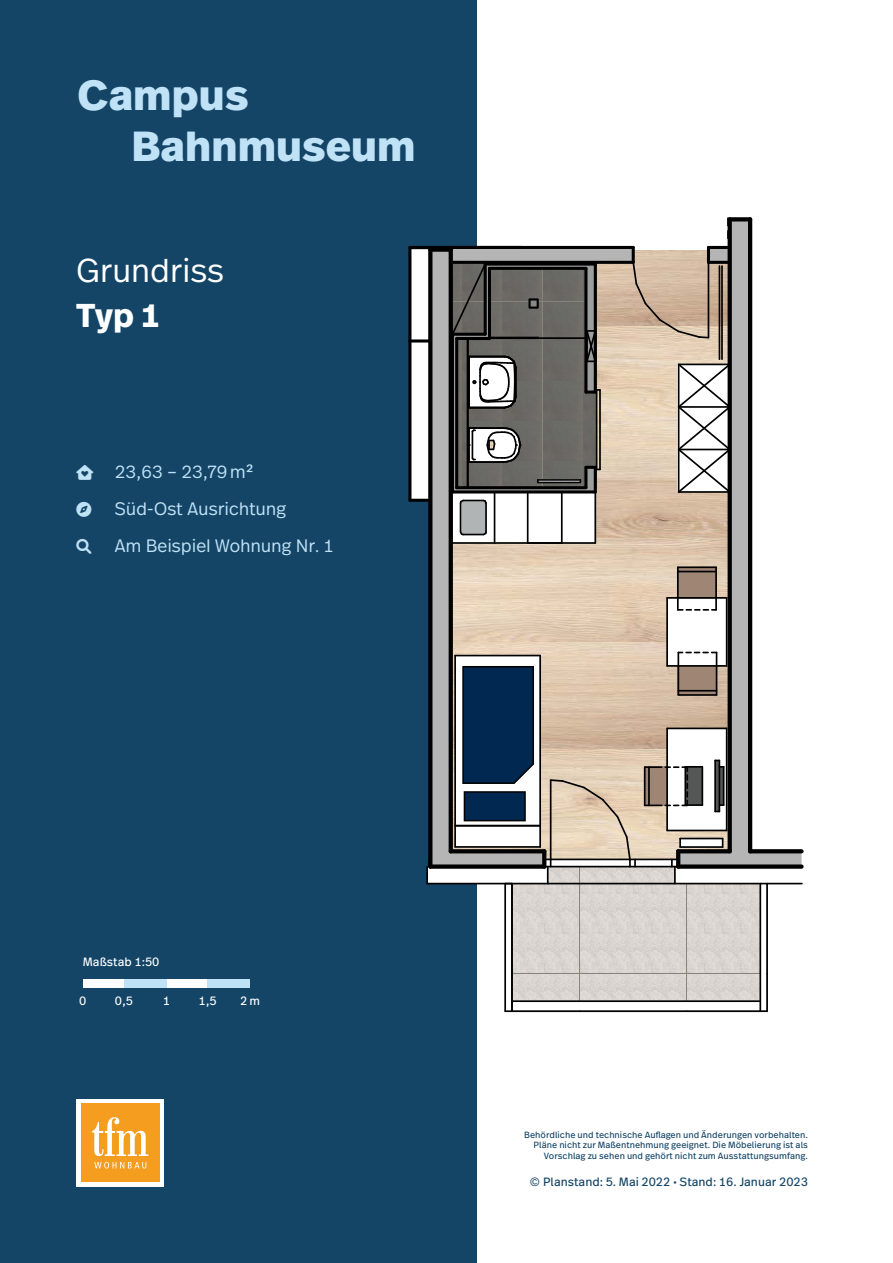
<style>
.page{position:relative;width:893px;height:1263px;background:#fff}
.page>*{position:absolute;margin:0;border:0;box-sizing:border-box;transform-origin:0 0}
.t1{font:800 42px/50.4px "Real Head Pro";letter-spacing:.02em;color:#c0e2f7}
.t2{font:300 33px "Real Head Pro";letter-spacing:.02em;color:#fff}
.t3{font:700 33px "Real Head Pro";color:#fff}
.t4{font:300 18px "Real Head Pro";letter-spacing:.02em;color:#c0e2f7}
.t5{font:15px "Font Awesome 6 Pro Solid";color:#c0e2f7}
.t6{font:12px "Real Text Pro";color:#144566}
.t7{font:12px "Real Text Pro";color:#fff}
.t8{font:9px/10.8px "Real Text Pro";color:#144566;text-align:right}
</style>
<div class="page">
<div style="left:0;top:0;width:476px;height:1263px;background:#144566"></div>
<div style="left:77px;top:1099px;width:87px;height:87px;background:#fff"></div>
<div style="left:81px;top:1103px;width:78px;height:79px;background:#f59d1f"></div>
<svg style="left:92px;top:1117px;width:56px;height:51px"></svg>
<svg style="left:544px;top:537px;width:184px;height:321px;background:#dcc6ad"></svg>
<div style="left:506px;top:867px;width:261px;height:144px;background:#dad5d1"></div>
<svg style="left:432px;top:537px;width:112px;height:327px;background:#d2c4b5"></svg>
<svg style="left:730px;top:219px;width:71px;height:645px"></svg>
<div style="left:678px;top:851px;width:52px;height:16px;background:#b5b5b5"></div>
<div style="left:677px;top:568px;width:39px;height:127px;background:#9e8574"></div>
<div style="left:427px;top:867px;width:121px;height:16px;background:#fff"></div>
<div style="left:674px;top:867px;width:127px;height:16px;background:#fff"></div>
<div style="left:453px;top:492px;width:142px;height:51px;background:#fff"></div>
<div style="left:667px;top:728px;width:63px;height:102px;background:#fff"></div>
<div style="left:667px;top:599px;width:61px;height:67px;background:#fff"></div>
<svg style="left:681px;top:839px;width:41px;height:7px"></svg>
<hr style="left:716px;top:760px;width:3px;height:51px;background:#555756">
<svg style="left:720px;top:768px;width:3px;height:36px"></svg>
<div style="left:456px;top:656px;width:84px;height:191px;background:#fff"></div>
<div style="left:504px;top:1002px;width:262px;height:8px;background:#fff"></div>
<svg style="left:760px;top:882px;width:6px;height:128px"></svg>
<div style="left:504px;top:878px;width:8px;height:133px;background:#fff"></div>
<svg style="left:636px;top:860px;width:35px;height:6px"></svg>
<hr style="left:427px;top:883px;width:375px;height:1px;background:#000">
<svg style="left:449px;top:537px;width:4px;height:314px"></svg>
<svg style="left:728px;top:219px;width:4px;height:632px"></svg>
<hr style="left:748px;top:219px;width:4px;height:632px;background:#000">
<svg style="left:428px;top:537px;width:4px;height:327px"></svg>
<svg style="left:730px;top:217px;width:20px;height:4px"></svg>
<div style="left:678px;top:864px;width:123px;height:5px;background:#000"></div>
<div style="left:430px;top:864px;width:114px;height:5px;background:#000"></div>
<svg style="left:678px;top:849px;width:52px;height:4px"></svg>
<svg style="left:451px;top:849px;width:92px;height:4px"></svg>
<svg style="left:542px;top:851px;width:1px;height:14px"></svg>
<svg style="left:676px;top:851px;width:4px;height:13px"></svg>
<svg style="left:750px;top:849px;width:51px;height:4px"></svg>
<hr style="left:408px;top:247px;width:3px;height:94px;background:#000">
<hr style="left:410px;top:246px;width:112px;height:3px;background:#000">
<hr style="left:451px;top:246px;width:182px;height:3px;background:#000">
<hr style="left:708px;top:246px;width:22px;height:3px;background:#000">
<hr style="left:408px;top:341px;width:3px;height:159px;background:#000">
<hr style="left:544px;top:866px;width:134px;height:1px;background:#000">
<hr style="left:544px;top:858px;width:134px;height:2px;background:#000">
<svg style="left:671px;top:859px;width:8px;height:24px"></svg>
<svg style="left:543px;top:778px;width:93px;height:105px"></svg>
<svg style="left:426px;top:859px;width:4px;height:24px"></svg>
<hr style="left:759px;top:883px;width:2px;height:128px;background:#000">
<hr style="left:766px;top:883px;width:2px;height:128px;background:#000">
<hr style="left:512px;top:1010px;width:248px;height:2px;background:#000">
<svg style="left:760px;top:1010px;width:7px;height:2px"></svg>
<hr style="left:504px;top:883px;width:2px;height:128px;background:#000">
<hr style="left:511px;top:883px;width:2px;height:128px;background:#000">
<svg style="left:505px;top:1010px;width:7px;height:2px"></svg>
<hr style="left:454px;top:655px;width:2px;height:171px;background:#000">
<hr style="left:455px;top:655px;width:85px;height:1px;background:#000">
<hr style="left:539px;top:655px;width:2px;height:171px;background:#000">
<div style="left:464px;top:792px;width:61px;height:29px;background:#002851"></div>
<div style="left:464px;top:791px;width:62px;height:30px;border:2px solid #000"></div>
<svg style="left:462px;top:666px;width:72px;height:118px;background:#072c51"></svg>
<hr style="left:455px;top:825px;width:85px;height:1px;background:#000">
<hr style="left:454px;top:826px;width:2px;height:21px;background:#000">
<hr style="left:455px;top:846px;width:85px;height:2px;background:#000">
<hr style="left:539px;top:826px;width:2px;height:21px;background:#000">
<hr style="left:726px;top:728px;width:1px;height:102px;background:#000">
<hr style="left:667px;top:830px;width:60px;height:1px;background:#000">
<hr style="left:666px;top:728px;width:2px;height:102px;background:#000">
<hr style="left:667px;top:727px;width:60px;height:2px;background:#000">
<hr style="left:723px;top:767px;width:1px;height:38px;background:#000">
<hr style="left:714px;top:760px;width:2px;height:51px;background:#000">
<svg style="left:715px;top:804px;width:9px;height:8px"></svg>
<hr style="left:719px;top:760px;width:1px;height:51px;background:#000">
<svg style="left:716px;top:760px;width:8px;height:8px"></svg>
<hr style="left:701px;top:767px;width:2px;height:38px;background:#000">
<hr style="left:644px;top:767px;width:1px;height:38px;background:#000">
<svg style="left:645px;top:766px;width:57px;height:40px"></svg>
<hr style="left:667px;top:665px;width:60px;height:2px;background:#000">
<hr style="left:726px;top:598px;width:1px;height:68px;background:#000">
<hr style="left:667px;top:597px;width:60px;height:2px;background:#000">
<hr style="left:666px;top:598px;width:2px;height:68px;background:#000">
<svg style="left:678px;top:609px;width:38px;height:2px"></svg>
<hr style="left:678px;top:571px;width:38px;height:1px;background:#000">
<hr style="left:678px;top:566px;width:38px;height:2px;background:#000">
<hr style="left:677px;top:567px;width:2px;height:43px;background:#000">
<hr style="left:715px;top:567px;width:2px;height:43px;background:#000">
<svg style="left:679px;top:652px;width:37px;height:1px"></svg>
<hr style="left:678px;top:690px;width:39px;height:1px;background:#000">
<hr style="left:678px;top:694px;width:39px;height:2px;background:#000">
<hr style="left:677px;top:652px;width:2px;height:43px;background:#000">
<hr style="left:716px;top:652px;width:1px;height:43px;background:#000">
<svg style="left:679px;top:838px;width:2px;height:9px"></svg>
<hr style="left:680px;top:846px;width:43px;height:2px;background:#000">
<hr style="left:680px;top:838px;width:43px;height:1px;background:#000">
<hr style="left:451px;top:542px;width:144px;height:2px;background:#000">
<hr style="left:450px;top:492px;width:2px;height:51px;background:#000">
<hr style="left:594px;top:492px;width:2px;height:51px;background:#000">
<hr style="left:561px;top:492px;width:2px;height:51px;background:#000">
<hr style="left:527px;top:492px;width:1px;height:51px;background:#000">
<hr style="left:494px;top:492px;width:1px;height:51px;background:#000">
<svg style="left:410px;top:247px;width:322px;height:290px"></svg>
<svg style="left:727px;top:218px;width:2px;height:20px"></svg>
<hr style="left:513px;top:1000px;width:246px;height:2px;background:#000">
<div style="left:83px;top:980px;width:42px;height:8px;background:#fff"></div>
<div style="left:167px;top:980px;width:42px;height:8px;background:#fff"></div>
<div style="left:124px;top:980px;width:43px;height:8px;background:#c0e2f7"></div>
<div style="left:208px;top:980px;width:42px;height:8px;background:#c0e2f7"></div>
<h1 class="t1" style="left:132px;top:69px;width:285px;text-indent:-54px">Campus<br>Bahnmuseum</h1>
<h2 class="t2" style="left:77px;top:247px;width:149px">Grundriss</h2>
<h2 class="t3" style="left:77px;top:291px;width:83px">Typ 1</h2>
<h3 class="t4" style="left:77px;top:459px;width:178px">□▼ 23,63 – 23,79 m²</h3>
<h3 class="t5" style="left:77px;top:502px;width:17px">□▲▲</h3>
<h3 class="t4" style="left:115px;top:496px;width:173px">Süd-Ost Ausrichtung</h3>
<h3 class="t5" style="left:77px;top:538px;width:17px">■■●▲▲</h3>
<h3 class="t4" style="left:115px;top:533px;width:219px">Am Beispiel Wohnung Nr. 1</h3>
<h3 class="t7" style="left:83px;top:954px;width:78px">Maßstab 1:50</h3>
<h3 class="t7" style="left:79px;top:992px;width:9px">0</h3>
<h3 class="t7" style="left:115px;top:992px;width:20px">0,5</h3>
<h3 class="t7" style="left:163px;top:992px;width:9px">1</h3>
<h3 class="t7" style="left:199px;top:992px;width:20px">1,5</h3>
<h3 class="t7" style="left:240px;top:992px;width:21px">2m</h3>
<p class="t8" style="left:524px;top:1129px;width:285px">Behördliche und technische Auflagen und Änderungen vorbehalten.<br>Pläne nicht zur Maßentnehmung geeignet. Die Möbelierung ist als<br>Vorschlag zu sehen und gehört nicht zum Ausstattungsumfang.</p>
<h3 class="t6" style="left:530px;top:1174px;width:280px">© Planstand: 5. Mai 2022 • Stand: 16. Januar 2023</h3>
</div>
